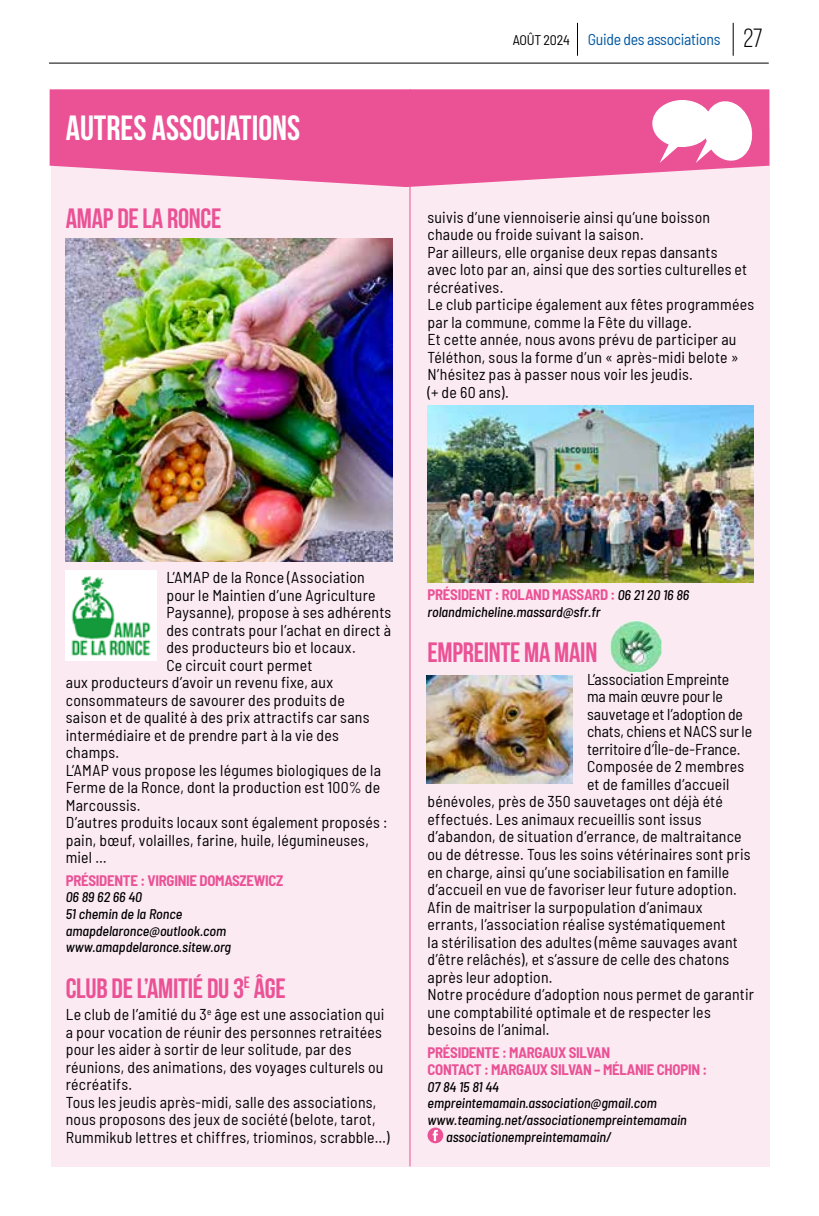
<style>
.page{position:relative;width:819px;height:1216px;background:#fff}
.page>*{position:absolute;margin:0;border:0;box-sizing:border-box;transform-origin:0 0}
.t1{font:700 35px "Bebas Neue";color:#fff}
.t2{font:700 28px "Bebas Neue";letter-spacing:-.01em;color:#ea5295}
.t3{font:semi-condensed 15.75px/17.5px "Barlow";letter-spacing:.015em;color:#000}
.t4{font:semi-condensed 15.75px "Barlow";letter-spacing:-.005em;color:#000}
.t5{font:semi-condensed 15.75px "Barlow";letter-spacing:-.02em;color:#0058a2}
.t6{font:700 semi-condensed 14.88px/17.5px "Barlow";letter-spacing:-.02em;color:#ea5295}
.t7{font:italic 500 semi-condensed 14px/16.6px "Barlow";color:#000}
.s1{font-size:14px;color:#000}
.s2{font-family:"Bebas Neue";font-stretch:normal;font-size:26.25px;color:#000}
.s3{font-weight:500;font-style:italic;font-size:14px;color:#000}
</style>
<div class="page">
<hr style="left:49px;top:63px;width:719px;height:1px;background:#000">
<hr style="left:577px;top:23px;width:1px;height:33px;background:#000">
<hr style="left:732px;top:23px;width:1px;height:33px;background:#000">
<div style="left:51px;top:127px;width:718px;height:1039px;background:#fceaf3"></div>
<img style="left:66px;top:239px;width:326px;height:322px">
<img style="left:66px;top:570px;width:90px;height:91px">
<img style="left:427px;top:405px;width:326px;height:177px">
<svg style="left:427px;top:1127px;width:16px;height:16px"></svg>
<svg style="left:432px;top:1129px;width:6px;height:11px"></svg>
<hr style="left:409px;top:89px;width:1px;height:1077px;background:#ea5295">
<svg style="left:50px;top:89px;width:719px;height:98px;background:#ec64a0"></svg>
<svg style="left:652px;top:98px;width:103px;height:65px"></svg>
<img style="left:427px;top:675px;width:145px;height:108px">
<img style="left:610px;top:621px;width:51px;height:51px">
<h1 class="t1" style="left:66px;top:109px;width:236px">AUTRES ASSOCIATIONS</h1>
<h2 class="t2" style="left:66px;top:203px;width:157px">AMAP DE LA RONCE</h2>
<p class="t5" style="left:513px;top:28px;width:251px"><span class="s1">AOÛT 2024</span> Guide des associations <span class="s2">27</span></p>
<p class="t3" style="left:427px;top:207px;width:328px">suivis d’une viennoiserie ainsi qu’une boisson chaude ou froide suivant la saison.<br>Par ailleurs, elle organise deux repas dansants<br>avec loto par an, ainsi que des sorties culturelles et récréatives.<br>Le club participe également aux fêtes programmées par la commune, comme la Fête du village.<br>Et cette année, nous avons prévu de participer au Téléthon, sous la forme d’un « après-midi belote » N’hésitez pas à passer nous voir les jeudis.<br>(+ de 60 ans).</p>
<p class="t3" style="left:166px;top:567px;width:200px">L’AMAP de la Ronce (Association</p>
<p class="t3" style="left:166px;top:585px;width:211px">pour le Maintien d’une Agriculture</p>
<p class="t3" style="left:166px;top:602px;width:226px">Paysanne), propose à ses adhérents</p>
<p class="t3" style="left:166px;top:620px;width:226px">des contrats pour l’achat en direct à</p>
<p class="t3" style="left:166px;top:637px;width:191px">des producteurs bio et locaux.</p>
<p class="t3" style="left:166px;top:655px;width:147px">Ce circuit court permet</p>
<p class="t3" style="left:66px;top:672px;width:269px">aux producteurs d’avoir un revenu fixe, aux</p>
<p class="t3" style="left:66px;top:690px;width:280px">consommateurs de savourer des produits de</p>
<p class="t3" style="left:66px;top:707px;width:305px">saison et de qualité à des prix attractifs car sans</p>
<p class="t3" style="left:66px;top:725px;width:274px">intermédiaire et de prendre part à la vie des</p>
<p class="t3" style="left:66px;top:742px;width:55px">champs.</p>
<p class="t3" style="left:66px;top:760px;width:317px">L’AMAP vous propose les légumes biologiques de la</p>
<p class="t3" style="left:66px;top:777px;width:316px">Ferme de la Ronce, dont la production est 100% de</p>
<p class="t3" style="left:66px;top:795px;width:76px">Marcoussis.</p>
<p class="t3" style="left:66px;top:812px;width:323px">D’autres produits locaux sont également proposés :</p>
<p class="t3" style="left:66px;top:830px;width:304px">pain, bœuf, volailles, farine, huile, légumineuses,</p>
<p class="t3" style="left:66px;top:847px;width:42px">miel …</p>
<p class="t6" style="left:66px;top:870px;width:219px">PRÉSIDENTE : VIRGINIE DOMASZEWICZ</p>
<p class="t7" style="left:66px;top:887px;width:167px">06 89 62 66 40<br>51 chemin de la Ronce amapdelaronce@outlook.com www.amapdelaronce.sitew.org</p>
<h2 class="t2" style="left:66px;top:972px;width:221px">CLUB DE L’AMITIÉ DU 3<sup>E</sup> ÂGE</h2>
<p class="t3" style="left:66px;top:1004px;width:325px">Le club de l’amitié du 3<sup>e</sup> âge est une association qui a pour vocation de réunir des personnes retraitées pour les aider à sortir de leur solitude, par des réunions, des animations, des voyages culturels ou récréatifs.<br>Tous les jeudis après-midi, salle des associations, nous proposons des jeux de société (belote, tarot, Rummikub lettres et chiffres, triominos, scrabble…)</p>
<p class="t6" style="left:427px;top:585px;width:263px">PRÉSIDENT : ROLAND MASSARD : <span class="s3">06 21 20 16 86</span></p>
<p class="t7" style="left:427px;top:602px;width:174px">rolandmicheline.massard@sfr.fr</p>
<h2 class="t2" style="left:427px;top:637px;width:171px">EMPREINTE MA MAIN</h2>
<p class="t4" style="left:587px;top:668px;width:144px">L’association Empreinte</p>
<p class="t4" style="left:587px;top:685px;width:137px">ma main œuvre pour le</p>
<p class="t4" style="left:587px;top:703px;width:157px">sauvetage et l’adoption de</p>
<p class="t4" style="left:587px;top:720px;width:167px">chats, chiens et NACS sur le</p>
<p class="t4" style="left:587px;top:738px;width:155px">territoire d’Île-de-France.</p>
<p class="t3" style="left:587px;top:756px;width:159px">Composée de 2 membres</p>
<p class="t3" style="left:587px;top:774px;width:144px">et de familles d’accueil</p>
<p class="t3" style="left:427px;top:791px;width:297px">bénévoles, près de 350 sauvetages ont déjà été</p>
<p class="t3" style="left:427px;top:809px;width:275px">effectués. Les animaux recueillis sont issus</p>
<p class="t3" style="left:427px;top:826px;width:315px">d’abandon, de situation d’errance, de maltraitance</p>
<p class="t3" style="left:427px;top:844px;width:324px">ou de détresse. Tous les soins vétérinaires sont pris</p>
<p class="t3" style="left:427px;top:861px;width:303px">en charge, ainsi qu’une sociabilisation en famille</p>
<p class="t3" style="left:427px;top:879px;width:311px">d’accueil en vue de favoriser leur future adoption.</p>
<p class="t3" style="left:427px;top:896px;width:276px">Afin de maitriser la surpopulation d’animaux</p>
<p class="t3" style="left:427px;top:914px;width:300px">errants, l’association réalise systématiquement</p>
<p class="t3" style="left:427px;top:931px;width:312px">la stérilisation des adultes (même sauvages avant</p>
<p class="t3" style="left:427px;top:949px;width:303px">d’être relâchés), et s’assure de celle des chatons</p>
<p class="t3" style="left:427px;top:966px;width:127px">après leur adoption.</p>
<p class="t3" style="left:427px;top:984px;width:328px">Notre procédure d’adoption nous permet de garantir</p>
<p class="t3" style="left:427px;top:1001px;width:285px">une comptabilité optimale et de respecter les</p>
<p class="t3" style="left:427px;top:1019px;width:123px">besoins de l’animal.</p>
<p class="t6" style="left:427px;top:1042px;width:281px">PRÉSIDENTE : MARGAUX SILVAN<br>CONTACT : MARGAUX SILVAN – MÉLANIE CHOPIN :</p>
<p class="t7" style="left:427px;top:1077px;width:73px">07 84 15 81 44</p>
<p class="t7" style="left:427px;top:1093px;width:231px">empreintemamain.association@gmail.com</p>
<p class="t7" style="left:427px;top:1110px;width:261px">www.teaming.net/associationempreintemamain</p>
<p class="t7" style="left:446px;top:1127px;width:167px">associationempreintemamain/</p>
</div>
